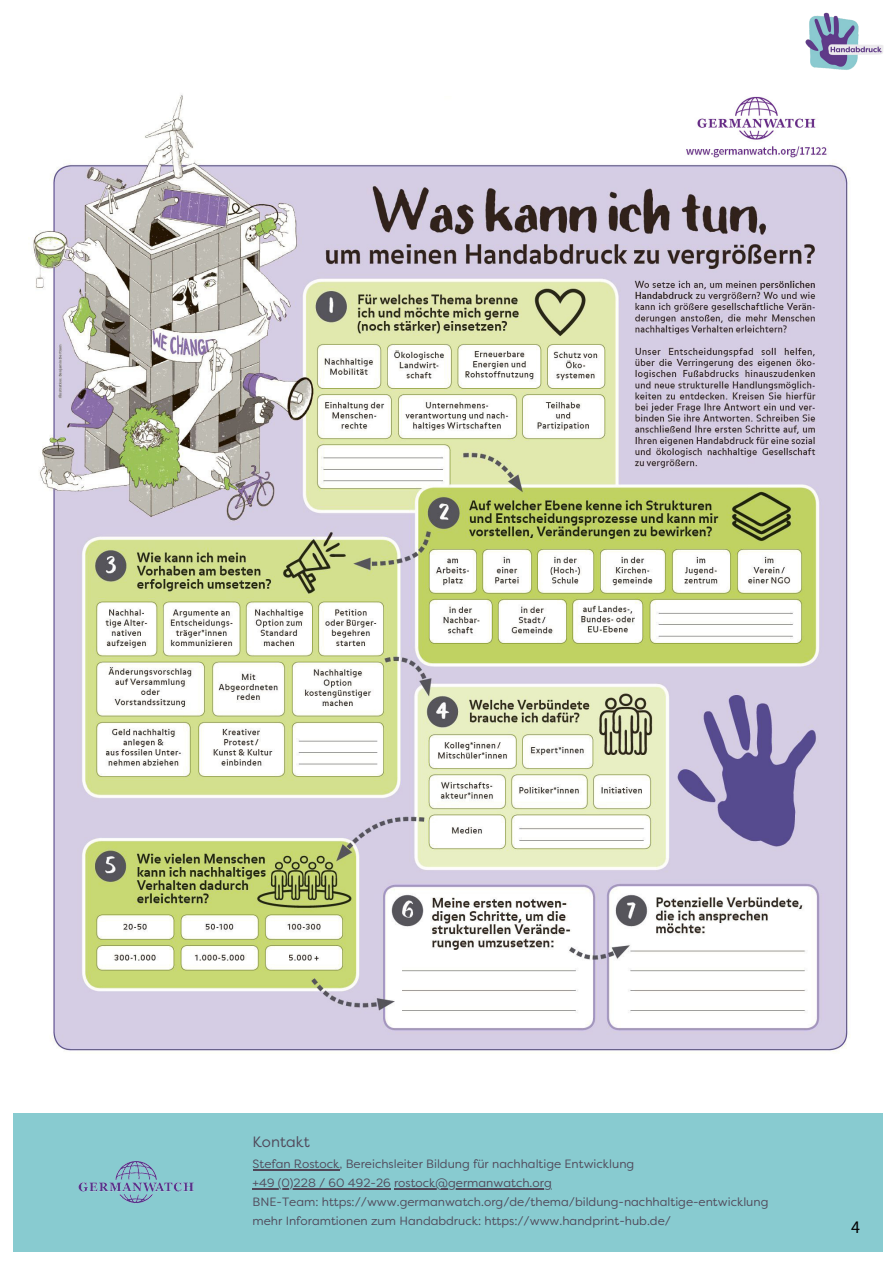
<style>
.page{position:relative;width:894px;height:1264px;background:#fff}
.page>*{position:absolute;margin:0;border:0;box-sizing:border-box;transform-origin:0 0}
.t1{font:18px "Source Sans Pro";color:#000}
.t2{font:15px "Filson Soft";color:#504859}
.t3{font:12px/19px "Filson Soft";color:#504859}
</style>
<div class="page">
<div style="left:13px;top:1113px;width:869px;height:138px;background:#88cbd0"></div>
<img style="left:78px;top:1161px;width:116px;height:43px">
<img style="left:33px;top:95px;width:816px;height:957px">
<hr style="left:252px;top:1169px;width:87px;height:1px;background:#504859">
<hr style="left:252px;top:1188px;width:138px;height:1px;background:#504859">
<hr style="left:394px;top:1188px;width:157px;height:1px;background:#504859">
<img style="left:805px;top:12px;width:78px;height:58px">
<h1 class="t2" style="left:252px;top:1136px;width:59px">Kontakt</h1>
<h1 class="t3" style="left:252px;top:1155px;width:383px">Stefan Rostock, Bereichsleiter Bildung für nachhaltige Entwicklung</h1>
<p class="t3" style="left:252px;top:1174px;width:517px">+49 (0)228 / 60 492-26 rostock@germanwatch.org<br>BNE-Team: https://www.germanwatch.org/de/thema/bildung-nachhaltige-entwicklung mehr Inforamtionen zum Handabdruck: https://www.handprint-hub.de/</p>
<p class="t1" style="left:851px;top:1215px;width:10px">4</p>
</div>
